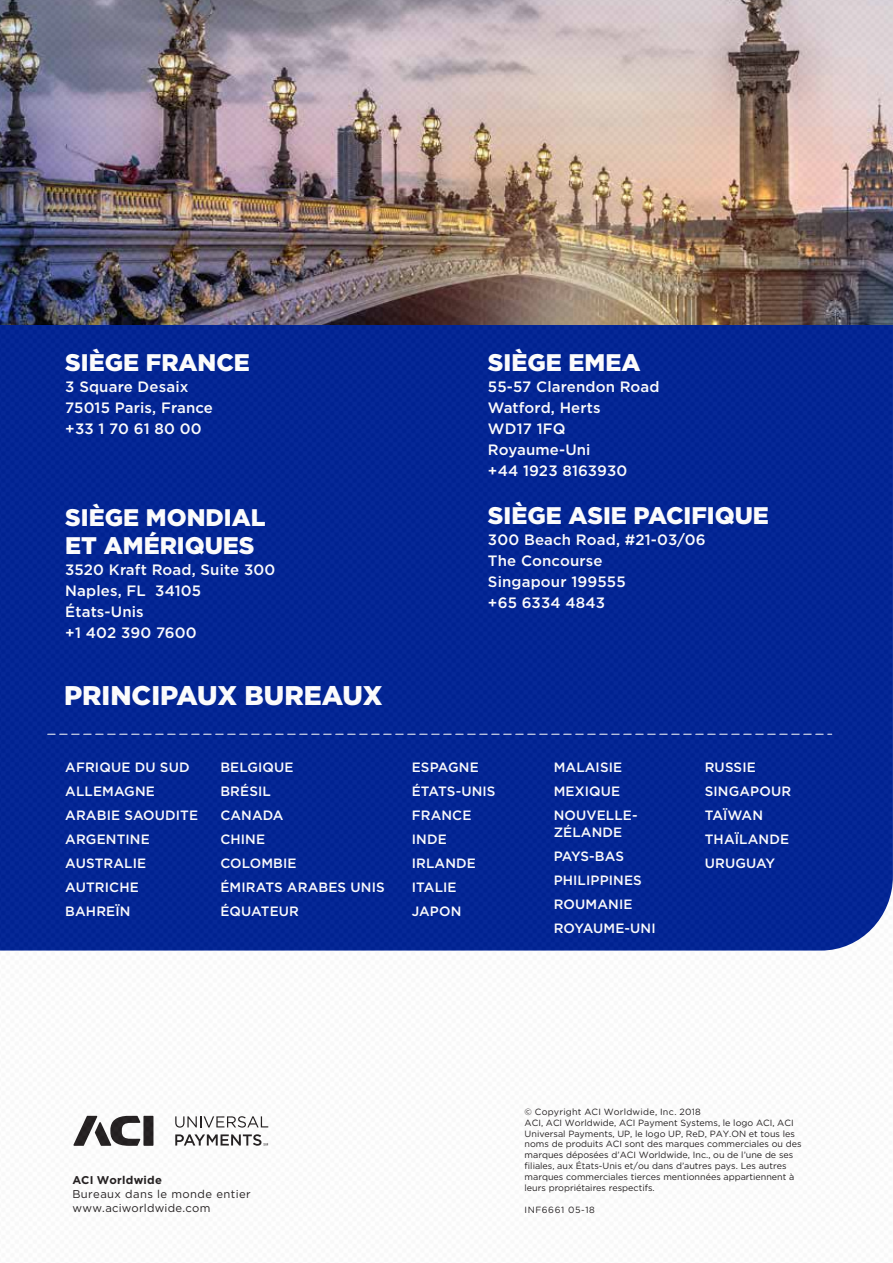
<style>
.page{position:relative;width:893px;height:1263px;background:#fff}
.page>*{position:absolute;margin:0;border:0;box-sizing:border-box;transform-origin:0 0}
.t1{font:900 27px "Gotham HTF";color:#fff}
.t2{font:900 24px/28.8px "Gotham HTF";color:#fff}
.t3{font:500 15px/21px "Gotham HTF";letter-spacing:.01em;color:#fff}
.t4{font:500 13.5px/24px "Gotham HTF";letter-spacing:.01em;color:#fff}
.t5{font:11.25px "Gotham HTF";letter-spacing:.035em;color:#231f20}
.t6{font:700 11.25px "Gotham HTF";letter-spacing:.02em;color:#231f20}
.t7{font:9px/10.8px "Gotham HTF";color:#231f20}
.t8{font:9px "Gotham HTF";letter-spacing:.06em;color:#231f20}
</style>
<div class="page">
<img style="left:0;top:0;width:893px;height:1146px">
<h2 class="t2" style="left:65px;top:348px;width:186px">SIÈGE FRANCE</h2>
<h3 class="t3" style="left:65px;top:376px;width:149px">3 Square Desaix<br>75015 Paris, France +33 1 70 61 80 00</h3>
<h2 class="t2" style="left:65px;top:502px;width:202px">SIÈGE MONDIAL<br>ET AMÉRIQUES</h2>
<h3 class="t3" style="left:65px;top:559px;width:212px">3520 Kraft Road, Suite 300<br>Naples, FL 34105<br>États-Unis<br>+1 402 390 7600</h3>
<h1 class="t1" style="left:64px;top:679px;width:320px">PRINCIPAUX BUREAUX</h1>
<h2 class="t2" style="left:488px;top:348px;width:154px">SIÈGE EMEA</h2>
<h3 class="t3" style="left:488px;top:376px;width:173px">55-57 Clarendon Road<br>Watford, Herts<br>WD17 1FQ<br>Royaume-Uni<br>+44 1923 8163930</h3>
<h2 class="t2" style="left:488px;top:501px;width:282px">SIÈGE ASIE PACIFIQUE</h2>
<h3 class="t3" style="left:488px;top:529px;width:219px">300 Beach Road, #21-03/06<br>The Concourse<br>Singapour 199555<br>+65 6334 4843</h3>
<h3 class="t4" style="left:65px;top:755px;width:134px">AFRIQUE DU SUD<br>ALLEMAGNE<br>ARABIE SAOUDITE<br>ARGENTINE<br>AUSTRALIE<br>AUTRICHE<br>BAHREÏN</h3>
<h3 class="t4" style="left:220px;top:755px;width:166px">BELGIQUE<br>BRÉSIL<br>CANADA<br>CHINE<br>COLOMBIE<br>ÉMIRATS ARABES UNIS<br>ÉQUATEUR</h3>
<h3 class="t4" style="left:412px;top:755px;width:85px">ESPAGNE<br>ÉTATS-UNIS<br>FRANCE<br>INDE<br>IRLANDE<br>ITALIE<br>JAPON</h3>
<h3 class="t4" style="left:554px;top:755px;width:85px">MALAISIE<br>MEXIQUE<br>NOUVELLE-</h3>
<h3 class="t4" style="left:554px;top:820px;width:103px">ZÉLANDE<br>PAYS-BAS<br>PHILIPPINES<br>ROUMANIE<br>ROYAUME-UNI</h3>
<h3 class="t4" style="left:705px;top:755px;width:88px">RUSSIE<br>SINGAPOUR<br>TAÏWAN<br>THAÏLANDE<br>URUGUAY</h3>
<p class="t7" style="left:525px;top:1106px;width:278px">© Copyright ACI Worldwide, Inc. 2018<br>ACI, ACI Worldwide, ACI Payment Systems, le logo ACI, ACI Universal Payments, UP, le logo UP, ReD, PAY.ON et tous les noms de produits ACI sont des marques commerciales ou des marques déposées d’ACI Worldwide, Inc., ou de l’une de ses filiales, aux États-Unis et/ou dans d’autres pays. Les autres marques commerciales tierces mentionnées appartiennent à leurs propriétaires respectifs.</p>
<p class="t6" style="left:72px;top:1173px;width:91px">ACI Worldwide</p>
<p class="t5" style="left:72px;top:1202px;width:139px">www.aciworldwide.com</p>
<p class="t8" style="left:525px;top:1204px;width:72px">INF6661 05-18</p>
<p class="t5" style="left:72px;top:1187px;width:180px">Bureaux dans le monde entier</p>
</div>
